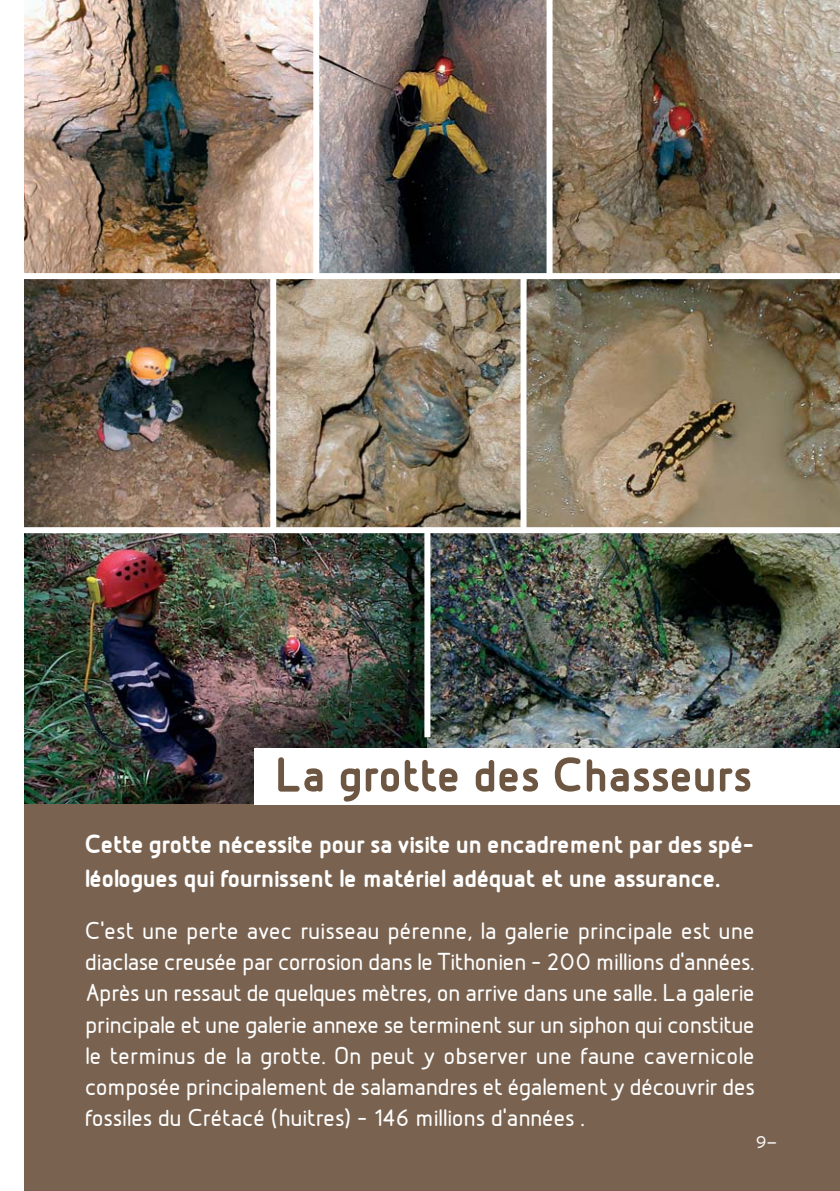
<style>
.page{position:relative;width:840px;height:1191px;background:#fff}
.page>*{position:absolute;margin:0;border:0;box-sizing:border-box;transform-origin:0 0}
.t1{font:700 52px "Designio";color:#6d5742}
.t2{font:700 28px/33.6px "Designio";letter-spacing:-.015em;color:#fff}
.t3{font:500 26px/31.2px "Designio";letter-spacing:-.01em;color:#fff;text-align:justify}
.t4{font:18px "B Pmono";color:#fff}
</style>
<div class="page">
<div style="left:7px;top:799px;width:832px;height:392px;background:#796350"></div>
<img style="left:24px;top:0;width:289px;height:273px">
<img style="left:319px;top:0;width:227px;height:273px">
<img style="left:552px;top:0;width:287px;height:273px">
<img style="left:526px;top:279px;width:313px;height:248px">
<img style="left:276px;top:279px;width:244px;height:248px">
<img style="left:24px;top:279px;width:246px;height:248px">
<img style="left:427px;top:533px;width:412px;height:215px">
<img style="left:24px;top:533px;width:402px;height:270px">
<div style="left:424px;top:527px;width:6px;height:210px;background:#fff"></div>
<div style="left:0;top:0;width:24px;height:1191px;background:#fff"></div>
<div style="left:254px;top:748px;width:585px;height:57px;background:#fff"></div>
<h1 class="t1" style="left:275px;top:760px;width:478px">La grotte des Chasseurs</h1>
<p class="t2" style="left:85px;top:830px;width:670px">Cette grotte nécessite pour sa visite un encadrement par des spé&shy;léologues qui fournissent le matériel adéquat et une assurance.</p>
<p class="t3" style="left:85px;top:918px;width:671px">C’est une perte avec ruisseau pérenne, la galerie principale est une diaclase creusée par corrosion dans le Tithonien – 200 millions d’années.<br>Après un ressaut de quelques mètres, on arrive dans une salle. La galerie principale et une galerie annexe se terminent sur un siphon qui constitue le terminus de la grotte. On peut y observer une faune cavernicole composée principalement de salamandres et également y découvrir des fossiles du Crétacé (huitres) – 146 millions d’années .</p>
<p class="t4" style="left:755px;top:1131px;width:23px">9-</p>
</div>
